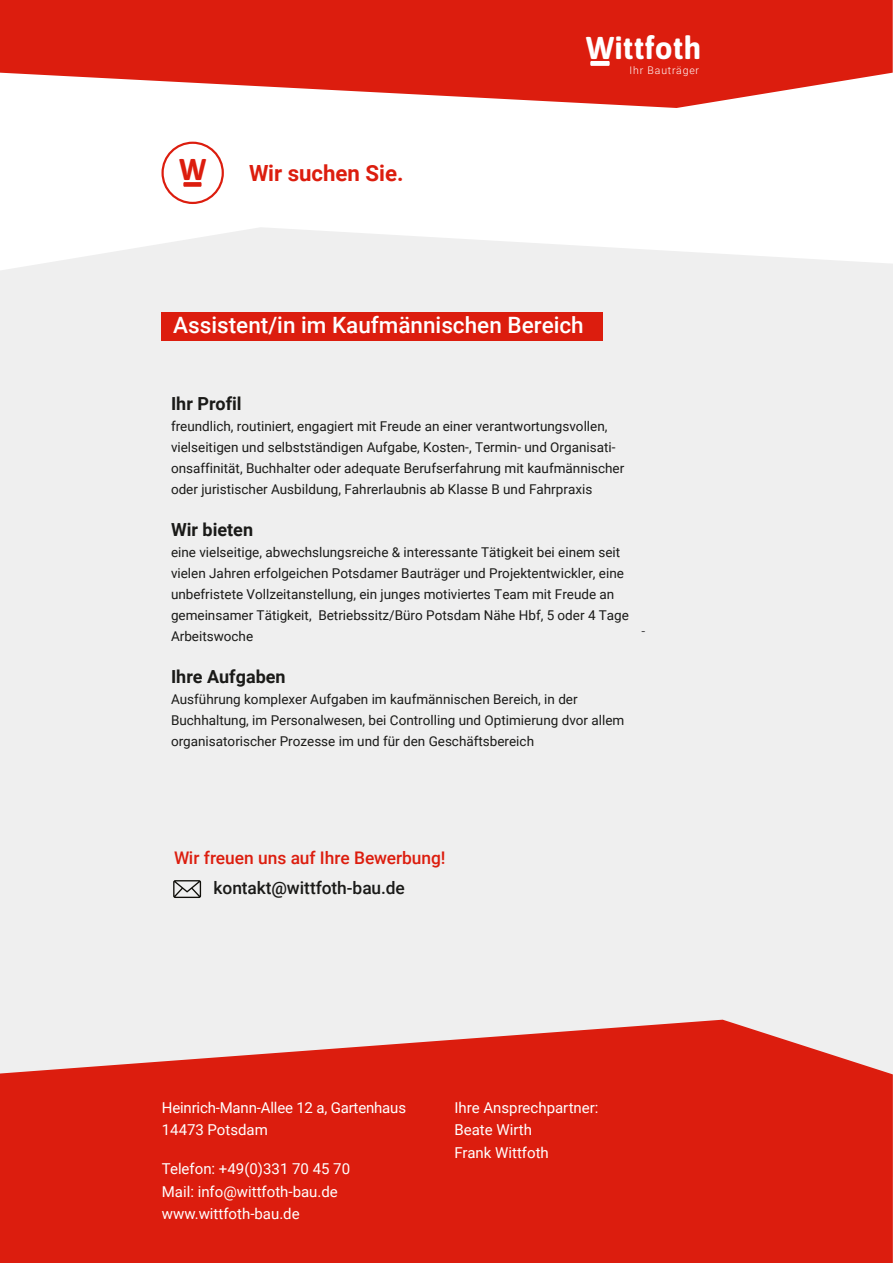
<style>
.page{position:relative;width:893px;height:1263px;background:#fff}
.page>*{position:absolute;margin:0;border:0;box-sizing:border-box;transform-origin:0 0}
.t1{font:31.5px "Asap";color:#fff}
.t2{font:30px "Asap";color:#dc1d0e}
.t3{font:500 22.5px "Roboto";color:#fff}
.t4{font:700 22.2px "Roboto";color:#dc1d0e}
.t5{font:700 18px "Roboto";color:#1a1a18}
.t6{font:500 17.4px "Roboto";color:#dc1d0e}
.t7{font:500 17.4px "Roboto";color:#1a1a18}
.t8{font:15px/22.4px "Roboto";color:#fff}
.t9{font:13.5px/21px "Roboto";color:#1a1a18}
.t10{font:300 13.5px "Roboto";color:#030304}
.t11{font:300 10.5px "Roboto";letter-spacing:.08em;color:#fff}
</style>
<div class="page">
<div style="left:0;top:227px;width:893px;height:793px;background:#efefef"></div>
<svg style="left:0;top:0;width:893px;height:108px;fill:#dc1d0e"></svg>
<svg style="left:590px;top:61px;width:20px;height:5px"></svg>
<div style="left:162px;top:312px;width:441px;height:28px;background:#dc1d0e"></div>
<svg style="left:183px;top:182px;width:19px;height:5px"></svg>
<div style="left:161px;top:142px;width:63px;height:62px;border:2px solid #dc1d0e;border-radius:50%"></div>
<svg style="left:0;top:1020px;width:893px;height:243px;background:#de3426"></svg>
<svg style="left:173px;top:880px;width:28px;height:18px"></svg>
<h2 class="t2" style="left:179px;top:149px;width:29px">W</h2>
<h3 class="t4" style="left:249px;top:158px;width:156px">Wir suchen Sie.</h3>
<h1 class="t1" style="left:586px;top:26px;width:117px">Wittfoth</h1>
<p class="t11" style="left:630px;top:63px;width:71px">Ihr Bauträger</p>
<h3 class="t3" style="left:173px;top:310px;width:412px">Assistent/in im Kaufmännischen Bereich</h3>
<h3 class="t5" style="left:171px;top:391px;width:72px">Ihr Profil</h3>
<p class="t9" style="left:171px;top:415px;width:455px">freundlich, routiniert, engagiert mit Freude an einer verantwortungsvollen, vielseitigen und selbstständigen Aufgabe, Kosten-, Termin- und Organisati&shy;onsaffinität, Buchhalter oder adequate Berufserfahrung mit kaufmännischer oder juristischer Ausbildung, Fahrerlaubnis ab Klasse B und Fahrpraxis</p>
<h3 class="t5" style="left:171px;top:517px;width:84px">Wir bieten</h3>
<p class="t9" style="left:171px;top:541px;width:460px">eine vielseitige, abwechslungsreiche &amp; interessante Tätigkeit bei einem seit vielen Jahren erfolgeichen Potsdamer Bauträger und Projektentwickler, eine unbefristete Vollzeitanstellung, ein junges motiviertes Team mit Freude an gemeinsamer Tätigkeit, Betriebssitz/Büro Potsdam Nähe Hbf, 5 oder 4 Tage Arbeitswoche</p>
<h3 class="t5" style="left:171px;top:664px;width:116px">Ihre Aufgaben</h3>
<p class="t9" style="left:171px;top:688px;width:455px">Ausführung komplexer Aufgaben im kaufmännischen Bereich, in der<br>Buchhaltung, im Personalwesen, bei Controlling und Optimierung dvor allem organisatorischer Prozesse im und für den Geschäftsbereich</p>
<p class="t10" style="left:641px;top:622px;width:5px">-</p>
<p class="t6" style="left:174px;top:846px;width:273px">Wir freuen uns auf Ihre Bewerbung!</p>
<p class="t7" style="left:214px;top:876px;width:193px">kontakt@wittfoth-bau.de</p>
<p class="t8" style="left:162px;top:1096px;width:246px">Heinrich-Mann-Allee 12 a, Gartenhaus<br>14473 Potsdam</p>
<p class="t8" style="left:162px;top:1157px;width:190px">Telefon: +49(0)331 70 45 70<br>Mail: info@wittfoth-bau.de www.wittfoth-bau.de</p>
<p class="t8" style="left:454px;top:1096px;width:145px">Ihre Ansprechpartner:<br>Beate Wirth<br>Frank Wittfoth</p>
</div>
